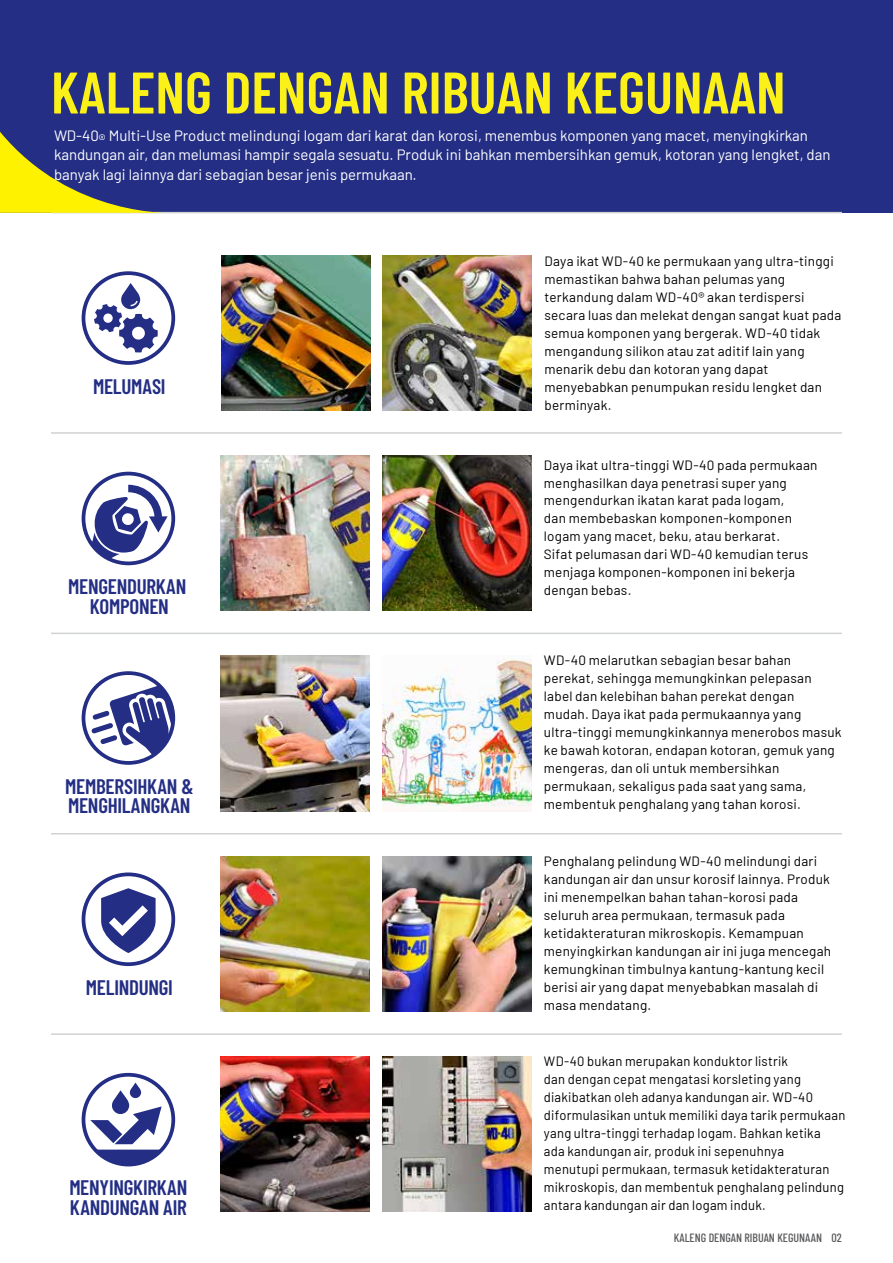
<style>
.page{position:relative;width:893px;height:1263px;background:#fff}
.page>*{position:absolute;margin:0;border:0;box-sizing:border-box;transform-origin:0 0}
.t1{font:600 58.5px "Barlow Condensed";color:#fbf118}
.t2{font:600 21px/19.5px "Barlow Condensed";letter-spacing:-.015em;color:#232e84}
.t3{font:15px/19.5px "Barlow";color:#fff}
.t4{font:13.5px/18px "Barlow";letter-spacing:.02em;color:#000}
.t5{font:13.5px/18px "Barlow";letter-spacing:.02em;color:#000;scale:.96 1}
.t6{font:500 12px "Barlow Condensed";color:#58595b}
</style>
<div class="page">
<div style="left:0;top:0;width:893px;height:213px;background:#232e84"></div>
<hr style="left:51px;top:212px;width:791px;height:1px;background:#d0d2d3">
<hr style="left:51px;top:432px;width:791px;height:2px;background:#d0d2d3">
<hr style="left:51px;top:633px;width:791px;height:1px;background:#d0d2d3">
<hr style="left:51px;top:833px;width:791px;height:1px;background:#d0d2d3">
<hr style="left:51px;top:1033px;width:791px;height:2px;background:#d0d2d3">
<img style="left:221px;top:255px;width:149px;height:155px">
<img style="left:383px;top:255px;width:149px;height:155px">
<svg style="left:82px;top:271px;width:93px;height:94px"></svg>
<img style="left:221px;top:1057px;width:149px;height:155px">
<img style="left:382px;top:1057px;width:149px;height:155px">
<svg style="left:82px;top:1073px;width:93px;height:93px"></svg>
<img style="left:221px;top:455px;width:149px;height:156px">
<img style="left:382px;top:455px;width:149px;height:156px">
<svg style="left:82px;top:472px;width:93px;height:93px"></svg>
<img style="left:221px;top:856px;width:149px;height:155px">
<img style="left:382px;top:856px;width:149px;height:155px">
<svg style="left:82px;top:872px;width:93px;height:94px"></svg>
<img style="left:221px;top:656px;width:149px;height:155px">
<img style="left:382px;top:658px;width:149px;height:153px">
<svg style="left:82px;top:671px;width:93px;height:94px"></svg>
<svg style="left:0;top:132px;width:174px;height:82px"></svg>
<p class="t1" style="left:51px;top:51px;width:736px">KALENG DENGAN RIBUAN KEGUNAAN</p>
<p class="t3" style="left:54px;top:125px;width:778px">WD-40® Multi-Use Product melindungi logam dari karat dan korosi, menembus komponen yang macet, menyingkirkan kandungan air, dan melumasi hampir segala sesuatu. Produk ini bahkan membersihkan gemuk, kotoran yang lengket, dan banyak lagi lainnya dari sebagian besar jenis permukaan.</p>
<p class="t2" style="left:93px;top:375px;width:74px">MELUMASI</p>
<p class="t4" style="left:544px;top:251px;width:298px">Daya ikat WD-40 ke permukaan yang ultra-tinggi memastikan bahwa bahan pelumas yang terkandung dalam WD-40® akan terdispersi secara luas dan melekat dengan sangat kuat pada semua komponen yang bergerak. WD-40 tidak mengandung silikon atau zat aditif lain yang menarik debu dan kotoran yang dapat menyebabkan penumpukan residu lengket dan berminyak.</p>
<p class="t4" style="left:544px;top:455px;width:275px">Daya ikat ultra-tinggi WD-40 pada permukaan menghasilkan daya penetrasi super yang mengendurkan ikatan karat pada logam,<br>dan membebaskan komponen-komponen logam yang macet, beku, atau berkarat.<br>Sifat pelumasan dari WD-40 kemudian terus menjaga komponen-komponen ini bekerja</p>
<p class="t2" style="left:68px;top:575px;width:120px">MENGENDURKAN</p>
<p class="t4" style="left:544px;top:581px;width:89px">dengan bebas.</p>
<p class="t2" style="left:90px;top:595px;width:81px">KOMPONEN</p>
<p class="t2" style="left:65px;top:775px;width:130px">MEMBERSIHKAN &amp;<br>MENGHILANGKAN</p>
<p class="t2" style="left:86px;top:976px;width:88px">MELINDUNGI</p>
<p class="t2" style="left:69px;top:1176px;width:120px">MENYINGKIRKAN<br>KANDUNGAN AIR</p>
<p class="t4" style="left:544px;top:650px;width:299px">WD-40 melarutkan sebagian besar bahan perekat, sehingga memungkinkan pelepasan label dan kelebihan bahan perekat dengan mudah. Daya ikat pada permukaannya yang ultra-tinggi memungkinkannya menerobos masuk ke bawah kotoran, endapan kotoran, gemuk yang mengeras, dan oli untuk membersihkan permukaan, sekaligus pada saat yang sama, membentuk penghalang yang tahan korosi.</p>
<p class="t4" style="left:544px;top:851px;width:289px">Penghalang pelindung WD-40 melindungi dari kandungan air dan unsur korosif lainnya. Produk ini menempelkan bahan tahan-korosi pada seluruh area permukaan, termasuk pada ketidakteraturan mikroskopis. Kemampuan menyingkirkan kandungan air ini juga mencegah kemungkinan timbulnya kantung-kantung kecil berisi air yang dapat menyebabkan masalah di masa mendatang.</p>
<p class="t5" style="left:544px;top:1051px;width:316px">WD-40 bukan merupakan konduktor listrik<br>dan dengan cepat mengatasi korsleting yang diakibatkan oleh adanya kandungan air. WD-40 diformulasikan untuk memiliki daya tarik permukaan yang ultra-tinggi terhadap logam. Bahkan ketika<br>ada kandungan air, produk ini sepenuhnya<br>menutupi permukaan, termasuk ketidakteraturan mikroskopis, dan membentuk penghalang pelindung antara kandungan air dan logam induk.</p>
<p class="t6" style="left:674px;top:1229px;width:170px">KALENG DENGAN RIBUAN KEGUNAAN 02</p>
</div>
